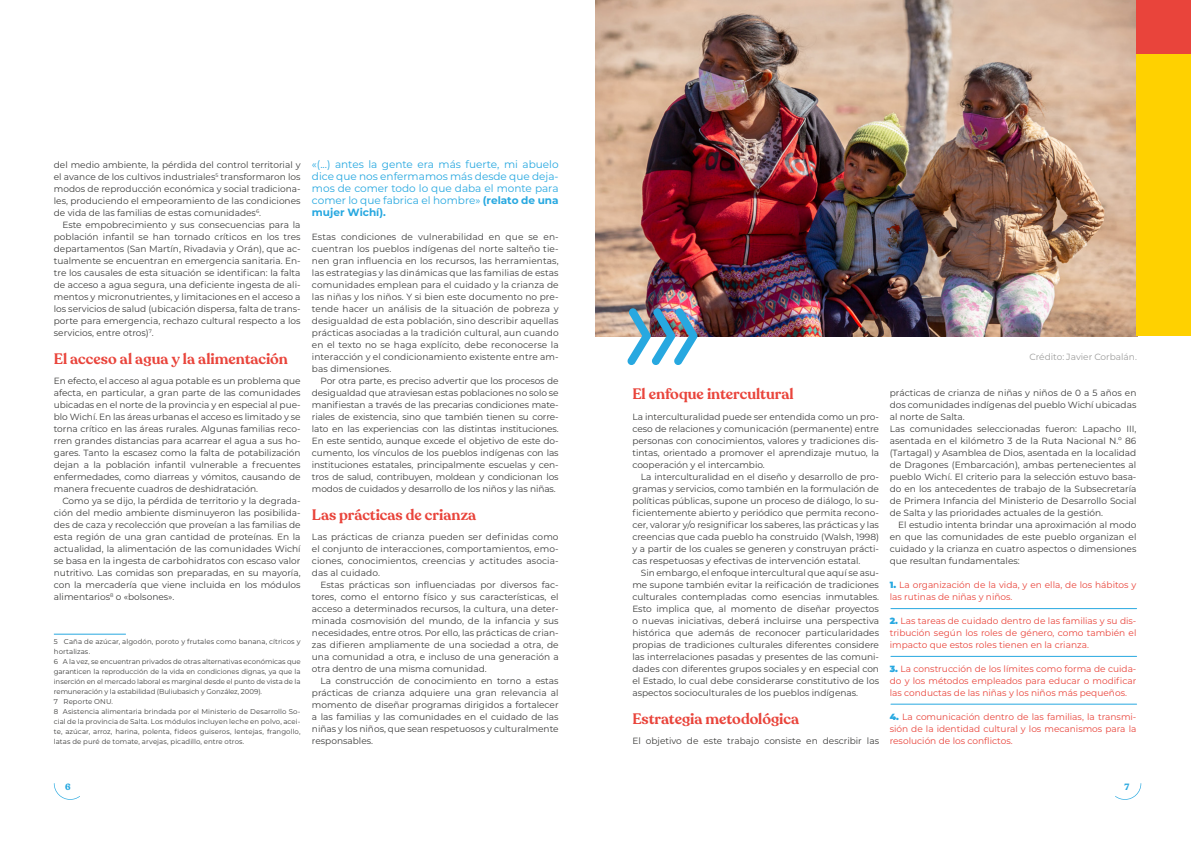
<style>
.page{position:relative;width:1191px;height:842px;background:#fff}
.page>*{position:absolute;margin:0;border:0;box-sizing:border-box;transform-origin:0 0}
.t1{font:600 15px "Recoleta";color:#e9443b}
.t2{font:10.5px/12px "Montserrat";color:#27a8e0;text-align:justify}
.t3{font:9px/12px "Montserrat";color:#3c3c3b;text-align:justify}
.t4{font:9px/12px "Montserrat";color:#e9443b;text-align:justify}
.t5{font:9px "Montserrat";color:#9d9d9c}
.t6{font:700 9px "Recoleta";color:#27a8e0}
.t7{font:7px/10px "Montserrat";color:#3c3c3b}
.s1{font-weight:700}
.s2{font-weight:900;color:#27a8e0}
</style>
<div class="page">
<svg style="left:1115px;top:783px;width:26px;height:17px"></svg>
<svg style="left:54px;top:783px;width:26px;height:17px"></svg>
<hr style="left:54px;top:634px;width:72px;height:1px;background:#27a8e0">
<hr style="left:891px;top:608px;width:245px;height:1px;background:#27a8e0">
<hr style="left:891px;top:656px;width:245px;height:1px;background:#27a8e0">
<hr style="left:891px;top:704px;width:245px;height:1px;background:#27a8e0">
<img style="left:595px;top:0;width:541px;height:336px">
<img style="left:627px;top:308px;width:70px;height:57px">
<div style="left:1136px;top:53px;width:55px;height:283px;background:#ffd100"></div>
<div style="left:1136px;top:0;width:55px;height:53px;background:#e9443b"></div>
<p class="t3" style="left:54px;top:158px;width:248px">del medio ambiente, la pérdida del control territorial y el avance de los cultivos industriales<sup>5</sup> transformaron los modos de reproducción económica y social tradiciona&shy;les, produciendo el empeoramiento de las condiciones de vida de las familias de estas comunidades<sup>6</sup>.</p>
<p class="t3" style="left:54px;top:218px;width:248px;text-indent:9px">Este empobrecimiento y sus consecuencias para la población infantil se han tornado críticos en los tres departamentos (San Martín, Rivadavia y Orán), que ac&shy;tualmente se encuentran en emergencia sanitaria. En&shy;tre los causales de esta situación se identifican: la falta de acceso a agua segura, una deficiente ingesta de ali&shy;mentos y micronutrientes, y limitaciones en el acceso a los servicios de salud (ubicación dispersa, falta de trans&shy;porte para emergencia, rechazo cultural respecto a los servicios, entre otros)<sup>7</sup>.</p>
<h1 class="t1" style="left:54px;top:349px;width:235px">El acceso al agua y la alimentación</h1>
<p class="t3" style="left:54px;top:374px;width:248px">En efecto, el acceso al agua potable es un problema que afecta, en particular, a gran parte de las comunidades ubicadas en el norte de la provincia y en especial al pue&shy;blo Wichí. En las áreas urbanas el acceso es limitado y se torna crítico en las áreas rurales. Algunas familias reco&shy;rren grandes distancias para acarrear el agua a sus ho&shy;gares. Tanto la escasez como la falta de potabilización dejan a la población infantil vulnerable a frecuentes enfermedades, como diarreas y vómitos, causando de manera frecuente cuadros de deshidratación.</p>
<p class="t3" style="left:54px;top:494px;width:248px;text-indent:9px">Como ya se dijo, la pérdida de territorio y la degrada&shy;ción del medio ambiente disminuyeron las posibilida&shy;des de caza y recolección que proveían a las familias de esta región de una gran cantidad de proteínas. En la actualidad, la alimentación de las comunidades Wichí se basa en la ingesta de carbohidratos con escaso valor nutritivo. Las comidas son preparadas, en su mayoría, con la mercadería que viene incluida en los módulos alimentarios<sup>8</sup> o «bolsones».</p>
<p class="t7" style="left:54px;top:636px;width:248px">5 Caña de azúcar, algodón, poroto y frutales como banana, cítricos y hortalizas.<br>6 A la vez, se encuentran privados de otras alternativas económicas que garanticen la reproducción de la vida en condiciones dignas, ya que la inserción en el mercado laboral es marginal desde el punto de vista de la remuneración y la estabilidad (Buliubasich y González, 2009).<br>7 Reporte ONU.<br>8 Asistencia alimentaria brindada por el Ministerio de Desarrollo So&shy;cial de la provincia de Salta. Los módulos incluyen leche en polvo, acei&shy;te, azúcar, arroz, harina, polenta, fideos guiseros, lentejas, frangollo, latas de puré de tomate, arvejas, picadillo, entre otros.</p>
<p class="t2" style="left:312px;top:158px;width:248px">«(...) antes la gente era más fuerte, mi abuelo dice que nos enfermamos más desde que deja&shy;mos de comer todo lo que daba el monte para comer lo que fabrica el hombre» <span class="s1">(relato de una mujer Wichí).</span></p>
<p class="t3" style="left:312px;top:230px;width:248px">Estas condiciones de vulnerabilidad en que se en&shy;cuentran los pueblos indígenas del norte salteño tie&shy;nen gran influencia en los recursos, las herramientas, las estrategias y las dinámicas que las familias de estas comunidades emplean para el cuidado y la crianza de las niñas y los niños. Y si bien este documento no pre&shy;tende hacer un análisis de la situación de pobreza y desigualdad de esta población, sino describir aquellas prácticas asociadas a la tradición cultural, aun cuando en el texto no se haga explícito, debe reconocerse la interacción y el condicionamiento existente entre am&shy;bas dimensiones.</p>
<p class="t3" style="left:312px;top:374px;width:248px;text-indent:9px">Por otra parte, es preciso advertir que los procesos de desigualdad que atraviesan estas poblaciones no solo se manifiestan a través de las precarias condiciones mate&shy;riales de existencia, sino que también tienen su corre&shy;lato en las experiencias con las distintas instituciones.<br>En este sentido, aunque excede el objetivo de este do&shy;cumento, los vínculos de los pueblos indígenas con las instituciones estatales, principalmente escuelas y cen&shy;tros de salud, contribuyen, moldean y condicionan los modos de cuidados y desarrollo de los niños y las niñas.</p>
<h1 class="t1" style="left:312px;top:505px;width:166px">Las prácticas de crianza</h1>
<p class="t3" style="left:312px;top:530px;width:248px">Las prácticas de crianza pueden ser definidas como el conjunto de interacciones, comportamientos, emo&shy;ciones, conocimientos, creencias y actitudes asocia&shy;das al cuidado.</p>
<p class="t3" style="left:312px;top:578px;width:248px;text-indent:9px">Estas prácticas son influenciadas por diversos fac&shy;tores, como el entorno físico y sus características, el acceso a determinados recursos, la cultura, una deter&shy;minada cosmovisión del mundo, de la infancia y sus necesidades, entre otros. Por ello, las prácticas de crian&shy;zas difieren ampliamente de una sociedad a otra, de una comunidad a otra, e incluso de una generación a otra dentro de una misma comunidad.</p>
<p class="t3" style="left:312px;top:674px;width:248px;text-indent:9px">La construcción de conocimiento en torno a estas prácticas de crianza adquiere una gran relevancia al momento de diseñar programas dirigidos a fortalecer a las familias y las comunidades en el cuidado de las niñas y los niños, que sean respetuosos y culturalmente responsables.</p>
<p class="t5" style="left:1029px;top:351px;width:109px">Crédito: Javier Corbalán.</p>
<h1 class="t1" style="left:632px;top:384px;width:163px">El enfoque intercultural</h1>
<p class="t3" style="left:632px;top:410px;width:248px">La interculturalidad puede ser entendida como un pro&shy;ceso de relaciones y comunicación (permanente) entre personas con conocimientos, valores y tradiciones dis&shy;tintas, orientado a promover el aprendizaje mutuo, la cooperación y el intercambio.</p>
<p class="t3" style="left:632px;top:470px;width:248px;text-indent:9px">La interculturalidad en el diseño y desarrollo de pro&shy;gramas y servicios, como también en la formulación de políticas públicas, supone un proceso de diálogo, lo su&shy;ficientemente abierto y periódico que permita recono&shy;cer, valorar y/o resignificar los saberes, las prácticas y las creencias que cada pueblo ha construido (Walsh, 1998) y a partir de los cuales se generen y construyan prácti&shy;cas respetuosas y efectivas de intervención estatal.</p>
<p class="t3" style="left:632px;top:566px;width:248px;text-indent:9px">Sin embargo, el enfoque intercultural que aquí se asu&shy;me supone también evitar la reificación de tradiciones culturales contempladas como esencias inmutables.<br>Esto implica que, al momento de diseñar proyectos o nuevas iniciativas, deberá incluirse una perspectiva histórica que además de reconocer particularidades propias de tradiciones culturales diferentes considere las interrelaciones pasadas y presentes de las comuni&shy;dades con diferentes grupos sociales y en especial con el Estado, lo cual debe considerarse constitutivo de los aspectos socioculturales de los pueblos indígenas.</p>
<h1 class="t1" style="left:632px;top:709px;width:168px">Estrategia metodológica</h1>
<p class="t3" style="left:632px;top:734px;width:248px">El objetivo de este trabajo consiste en describir las</p>
<p class="t3" style="left:889px;top:386px;width:248px;text-align:left">prácticas de crianza de niñas y niños de 0 a 5 años en dos comunidades indígenas del pueblo Wichí ubicadas al norte de Salta.<br>Las comunidades seleccionadas fueron: Lapacho III, asentada en el kilómetro 3 de la Ruta Nacional N.º 86 (Tartagal) y Asamblea de Dios, asentada en la localidad de Dragones (Embarcación), ambas pertenecientes al pueblo Wichí. El criterio para la selección estuvo basa&shy;do en los antecedentes de trabajo de la Subsecretaría de Primera Infancia del Ministerio de Desarrollo Social de Salta y las prioridades actuales de la gestión.</p>
<p class="t3" style="left:889px;top:518px;width:248px;text-indent:9px">El estudio intenta brindar una aproximación al modo en que las comunidades de este pueblo organizan el cuidado y la crianza en cuatro aspectos o dimensiones que resultan fundamentales:</p>
<p class="t4" style="left:889px;top:578px;width:248px"><span class="s2">1.</span> La organización de la vida, y en ella, de los hábitos y las rutinas de niñas y niños.</p>
<p class="t4" style="left:889px;top:614px;width:248px"><span class="s2">2.</span> Las tareas de cuidado dentro de las familias y su dis&shy;tribución según los roles de género, como también el impacto que estos roles tienen en la crianza.</p>
<p class="t4" style="left:889px;top:662px;width:248px"><span class="s2">3.</span> La construcción de los límites como forma de cuida&shy;do y los métodos empleados para educar o modificar las conductas de las niñas y los niños más pequeños.</p>
<p class="t4" style="left:889px;top:710px;width:248px"><span class="s2">4.</span> La comunicación dentro de las familias, la transmi&shy;sión de la identidad cultural y los mecanismos para la resolución de los conflictos.</p>
<p class="t6" style="left:65px;top:781px;width:7px">6</p>
<p class="t6" style="left:1124px;top:781px;width:6px">7</p>
</div>
